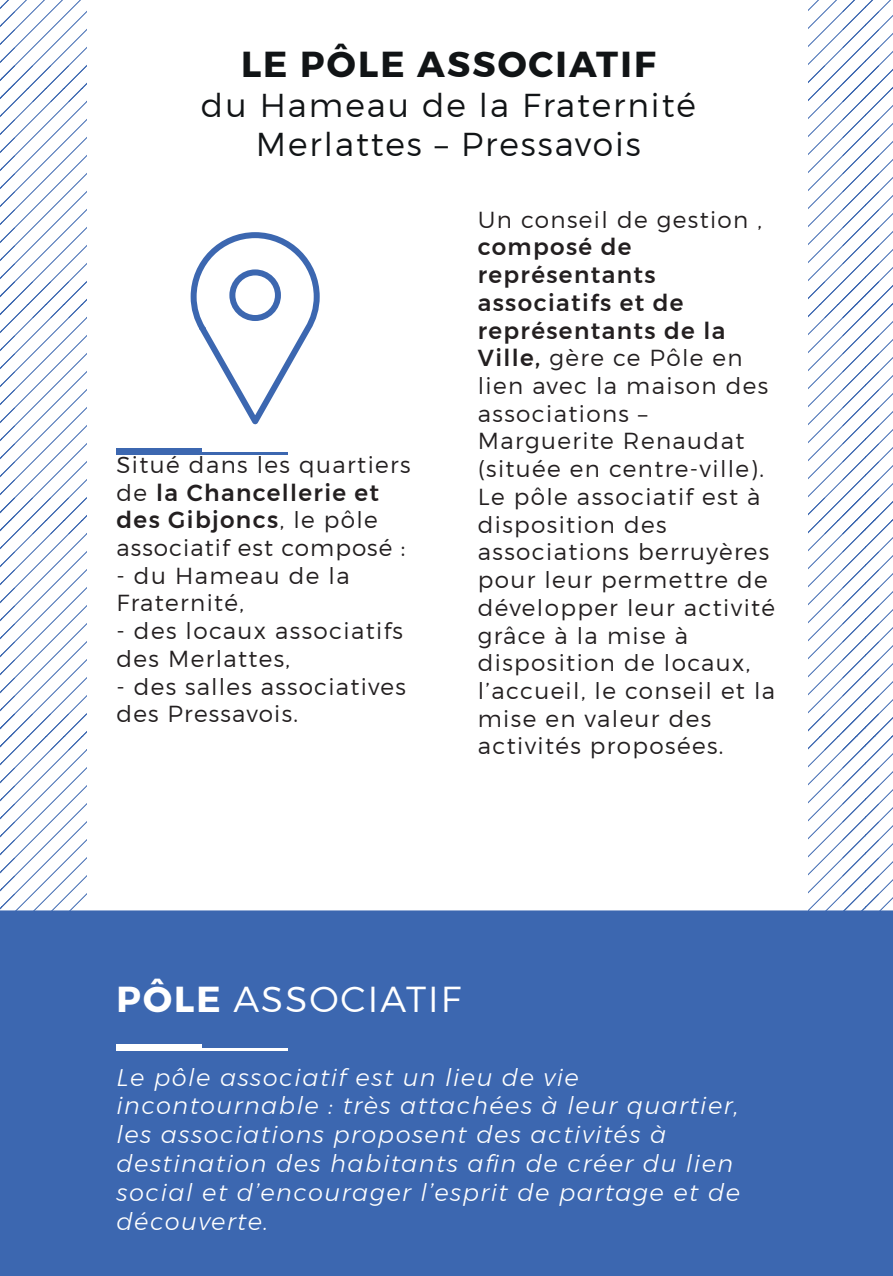
<style>
.page{position:relative;width:893px;height:1276px;background:#fff}
.page>*{position:absolute;margin:0;border:0;box-sizing:border-box;transform-origin:0 0}
.t1{font:700 36px "Montserrat";letter-spacing:.06em;color:#111416}
.t2{font:300 36px "Montserrat";letter-spacing:.06em;color:#fff}
.t3{font:300 33px/39.6px "Montserrat";letter-spacing:.06em;color:#111416;text-align:center}
.t4{font:italic 300 24px/28.8px "Montserrat";letter-spacing:.06em;color:#fff}
.t5{font:300 23.1px/27.6px "Montserrat";letter-spacing:.06em;color:#231f20}
.s1{font-weight:500}
.s2{font-weight:700}
</style>
<div class="page">
<svg style="left:190px;top:232px;width:130px;height:193px"></svg>
<div style="left:86px;top:910px;width:722px;height:366px;background:#3c67b0"></div>
<hr style="left:116px;top:452px;width:172px;height:3px;background:#3c67b0">
<div style="left:116px;top:448px;width:86px;height:6px;background:#3c67b0"></div>
<hr style="left:116px;top:1048px;width:172px;height:2px;background:#fff">
<div style="left:116px;top:1044px;width:86px;height:5px;background:#fff"></div>
<svg style="left:808px;top:0;width:85px;height:1276px"></svg>
<svg style="left:0;top:0;width:86px;height:1276px"></svg>
<svg style="left:0;top:1269px;width:3px;height:7px"></svg>
<p class="t1" style="left:241px;top:42px;width:416px">LE PÔLE ASSOCIATIF</p>
<p class="t3" style="left:201px;top:84px;width:496px">du Hameau de la Fraternité<br>Merlattes – Pressavois</p>
<p class="t5" style="left:116px;top:450px;width:296px">Situé dans les quartiers de <span class="s1">la Chancellerie et des Gibjoncs</span>, le pôle associatif est composé :</p>
<p class="t5" style="left:116px;top:561px;width:235px">- du Hameau de la<br>Fraternité,</p>
<p class="t5" style="left:116px;top:617px;width:288px">- des locaux associatifs des Merlattes,</p>
<p class="t5" style="left:116px;top:672px;width:291px">- des salles associatives des Pressavois.</p>
<p class="t5" style="left:478px;top:205px;width:299px">Un conseil de gestion , <span class="s1">composé de représentants associatifs et de représentants de la<br>Ville,</span> gère ce Pôle en lien avec la maison des associations –<br>Marguerite Renaudat (située en centre-ville).<br>Le pôle associatif est à disposition des associations berruyères pour leur permettre de développer leur activité grâce à la mise à disposition de locaux, l’accueil, le conseil et la mise en valeur des activités proposées.</p>
<p class="t2" style="left:116px;top:977px;width:346px"><span class="s2">PÔLE</span> ASSOCIATIF</p>
<p class="t4" style="left:116px;top:1062px;width:625px">Le pôle associatif est un lieu de vie incontournable : très attachées à leur quartier, les associations proposent des activités à destination des habitants afin de créer du lien social et d’encourager l’esprit de partage et de découverte.</p>
</div>
